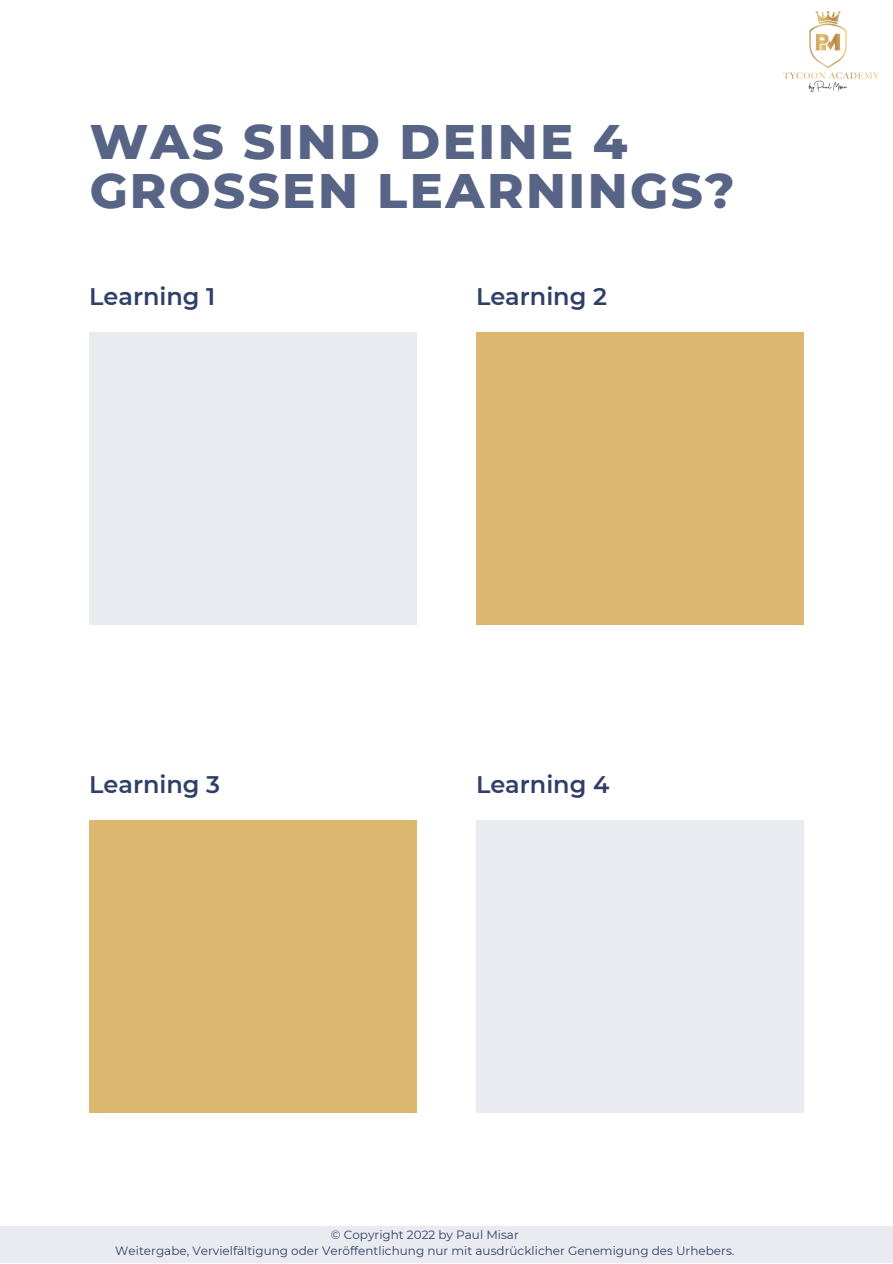
<style>
.page{position:relative;width:893px;height:1264px;background:#fff}
.page>*{position:absolute;margin:0;border:0;box-sizing:border-box;transform-origin:0 0}
.t1{font:800 49.5px/49.5px "Montserrat";letter-spacing:.05em;color:#303f68}
.t2{font:600 24px "Montserrat";color:#303f68}
.t3{font:12px/16px "Montserrat";color:#303f68;text-align:center}
</style>
<div class="page">
<div style="left:89px;top:333px;width:327px;height:292px;background:#e9ebf0"></div>
<div style="left:89px;top:820px;width:327px;height:292px;background:#dbb76f"></div>
<div style="left:476px;top:333px;width:327px;height:292px;background:#dbb76f"></div>
<div style="left:476px;top:820px;width:327px;height:292px;background:#e9ebf0"></div>
<img style="left:783px;top:12px;width:95px;height:80px">
<div style="left:0;top:1226px;width:892px;height:36px;background:#e9ebf0"></div>
<h1 class="t1" style="left:89px;top:116px;width:647px">WAS SIND DEINE 4<br>GROSSEN LEARNINGS?</h1>
<h2 class="t2" style="left:89px;top:282px;width:128px">Learning 1</h2>
<h2 class="t2" style="left:89px;top:769px;width:132px">Learning 3</h2>
<h2 class="t2" style="left:476px;top:282px;width:132px">Learning 2</h2>
<h2 class="t2" style="left:476px;top:769px;width:135px">Learning 4</h2>
<p class="t3" style="left:115px;top:1226px;width:620px">© Copyright 2022 by Paul Misar<br>Weitergabe, Vervielfältigung oder Veröffentlichung nur mit ausdrücklicher Genemigung des Urhebers.</p>
</div>
